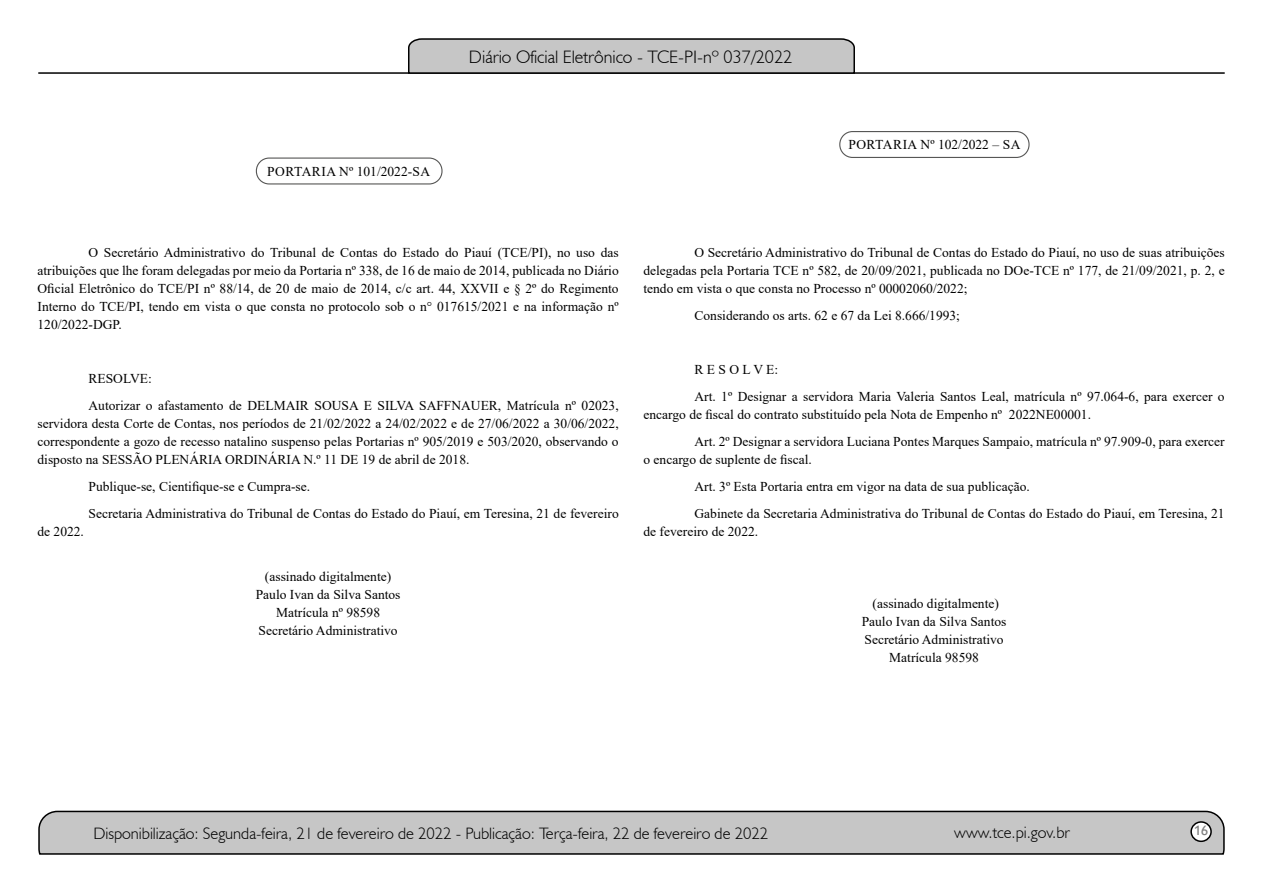
<style>
.page{position:relative;width:1263px;height:893px;background:#fff}
.page>*{position:absolute;margin:0;border:0;box-sizing:border-box;transform-origin:0 0}
.t1{font:300 18px "Humanist 521 BT";color:#000}
.t2{font:300 16.5px "Humanist 521 BT";color:#000}
.t3{font:15px "Estrangelo Edessa";color:#808080}
.t4{font:13.5px/18px "Times New Roman";color:#000}
</style>
<div class="page">
<svg style="left:38px;top:810px;width:1187px;height:45px;background:#b9b9b9"></svg>
<div style="left:1191px;top:822px;width:20px;height:19px;background:#fff;border-radius:50%"></div>
<div style="left:1190px;top:821px;width:22px;height:21px;border:2px solid #000;border-radius:50%"></div>
<hr style="left:38px;top:72px;width:1187px;height:2px;background:#000">
<svg style="left:407px;top:38px;width:449px;height:36px;background:#b4b4b4"></svg>
<div style="left:839px;top:131px;width:190px;height:27px;border:1px solid #575756;border-radius:13px"></div>
<div style="left:256px;top:158px;width:187px;height:27px;border:1px solid #575756;border-radius:13px"></div>
<h1 class="t1" style="left:469px;top:46px;width:325px">Diário Oficial Eletrônico - TCE-PI-nº 037/2022</h1>
<p class="t4" style="left:267px;top:162px;width:165px">PORTARIA Nº 101/2022-SA</p>
<p class="t4" style="left:848px;top:135px;width:174px">PORTARIA Nº 102/2022 – SA</p>
<p class="t4" style="left:38px;top:243px;width:583px;text-align:justify;text-indent:51px">O Secretário Administrativo do Tribunal de Contas do Estado do Piauí (TCE/PI), no uso das atribuições que lhe foram delegadas por meio da Portaria nº 338, de 16 de maio de 2014, publicada no Diário Oficial Eletrônico do TCE/PI nº 88/14, de 20 de maio de 2014, c/c art. 44, XXVII e § 2º do Regimento Interno do TCE/PI, tendo em vista o que consta no protocolo sob o n° 017615/2021 e na informação nº 120/2022-DGP.</p>
<p class="t4" style="left:89px;top:364px;width:532px;line-height:27px">RESOLVE:<br>Autorizar o afastamento de DELMAIR SOUSA E SILVA SAFFNAUER, Matrícula nº 02023,</p>
<p class="t4" style="left:38px;top:414px;width:583px;text-align:justify">servidora desta Corte de Contas, nos períodos de 21/02/2022 a 24/02/2022 e de 27/06/2022 a 30/06/2022, correspondente a gozo de recesso natalino suspenso pelas Portarias nº 905/2019 e 503/2020, observando o disposto na SESSÃO PLENÁRIA ORDINÁRIA N.º 11 DE 19 de abril de 2018.</p>
<p class="t4" style="left:89px;top:472px;width:532px;line-height:27px">Publique-se, Cientifique-se e Cumpra-se.<br>Secretaria Administrativa do Tribunal de Contas do Estado do Piauí, em Teresina, 21 de fevereiro</p>
<p class="t4" style="left:38px;top:522px;width:48px">de 2022.</p>
<p class="t4" style="left:256px;top:567px;width:146px;text-align:center">(assinado digitalmente)<br>Paulo Ivan da Silva Santos<br>Matrícula nº 98598<br>Secretário Administrativo</p>
<p class="t4" style="left:643px;top:243px;width:583px;text-align:justify;text-indent:51px">O Secretário Administrativo do Tribunal de Contas do Estado do Piauí, no uso de suas atribuições delegadas pela Portaria TCE nº 582, de 20/09/2021, publicada no DOe-TCE nº 177, de 21/09/2021, p. 2, e tendo em vista o que consta no Processo nº 00002060/2022;</p>
<p class="t4" style="left:694px;top:306px;width:267px">Considerando os arts. 62 e 67 da Lei 8.666/1993;</p>
<p class="t4" style="left:694px;top:355px;width:532px;line-height:27px">R E S O L V E:<br>Art. 1º Designar a servidora Maria Valeria Santos Leal, matrícula nº 97.064-6, para exercer o</p>
<p class="t4" style="left:694px;top:400px;width:532px;line-height:27px;text-indent:-51px">encargo de fiscal do contrato substituído pela Nota de Empenho nº 2022NE00001.<br>Art. 2º Designar a servidora Luciana Pontes Marques Sampaio, matrícula nº 97.909-0, para exercer</p>
<p class="t4" style="left:694px;top:445px;width:532px;line-height:27px;text-indent:-51px">o encargo de suplente de fiscal.<br>Art. 3º Esta Portaria entra em vigor na data de sua publicação.<br>Gabinete da Secretaria Administrativa do Tribunal de Contas do Estado do Piauí, em Teresina, 21</p>
<p class="t4" style="left:643px;top:522px;width:116px">de fevereiro de 2022.</p>
<p class="t4" style="left:862px;top:594px;width:146px;text-align:center">(assinado digitalmente)<br>Paulo Ivan da Silva Santos<br>Secretário Administrativo<br>Matrícula 98598</p>
<p class="t2" style="left:93px;top:823px;width:676px">Disponibilização: Segunda-feira, 21 de fevereiro de 2022 - Publicação: Terça-feira, 22 de fevereiro de 2022</p>
<p class="t2" style="left:954px;top:822px;width:117px">www.tce.pi.gov.br</p>
<p class="t3" style="left:1194px;top:823px;width:16px">16</p>
</div>
